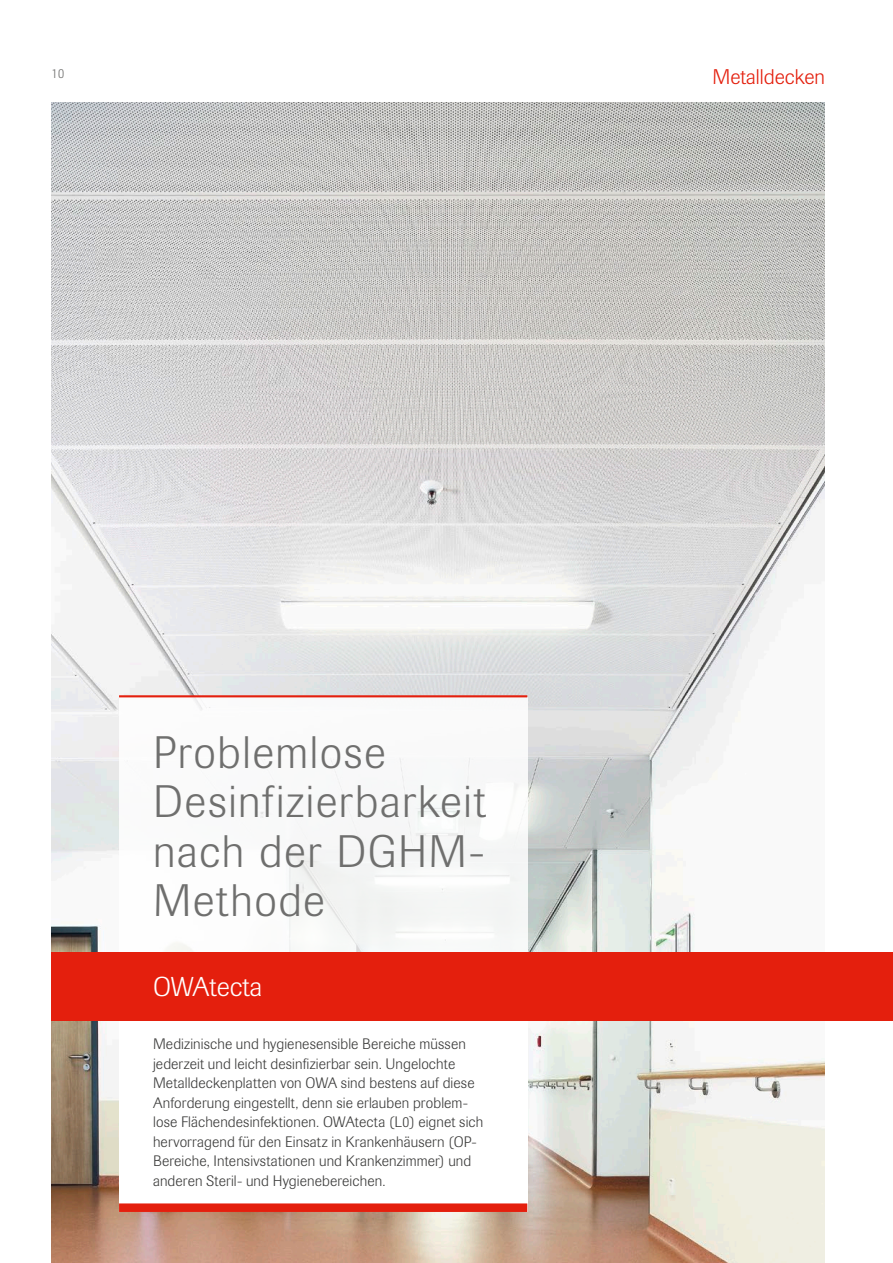
<style>
.page{position:relative;width:893px;height:1263px;background:#fff}
.page>*{position:absolute;margin:0;border:0;box-sizing:border-box;transform-origin:0 0}
.t1{font:300 45px/49.5px "Imago Pro";letter-spacing:.035em;color:#6f6f6e}
.t2{font:300 27px "Imago Pro";color:#fff}
.t3{font:300 21px "Imago Pro";color:#e41f0d}
.t4{font:300 15px/19.5px "Imago Pro";letter-spacing:.01em;color:#3b3b3a}
.t5{font:300 13.5px "Imago Pro";color:#6f6f6e}
</style>
<div class="page">
<img style="left:51px;top:102px;width:774px;height:1161px">
<div style="left:119px;top:697px;width:408px;height:515px;background:#fff"></div>
<hr style="left:119px;top:695px;width:408px;height:2px;background:#e41f0d">
<div style="left:51px;top:952px;width:842px;height:68px;background:#e41f0d"></div>
<div style="left:119px;top:1203px;width:408px;height:9px;background:#e41f0d"></div>
<p class="t5" style="left:51px;top:65px;width:15px">10</p>
<h3 class="t3" style="left:713px;top:63px;width:114px">Metalldecken</h3>
<h1 class="t1" style="left:153px;top:727px;width:334px">Problemlose<br>Desinfizierbarkeit nach der DGHM-<br>Methode</h1>
<h2 class="t2" style="left:153px;top:969px;width:111px">OWAtecta</h2>
<p class="t4" style="left:153px;top:1034px;width:332px">Medizinische und hygienesensible Bereiche müssen jederzeit und leicht desinfizierbar sein. Ungelochte Metalldeckenplatten von OWA sind bestens auf diese Anforderung eingestellt, denn sie erlauben problem&shy;lose Flächendesinfektionen. OWAtecta (L0) eignet sich hervorragend für den Einsatz in Krankenhäusern (OP-Bereiche, Intensivstationen und Krankenzimmer) und anderen Steril- und Hygienebereichen.</p>
</div>
